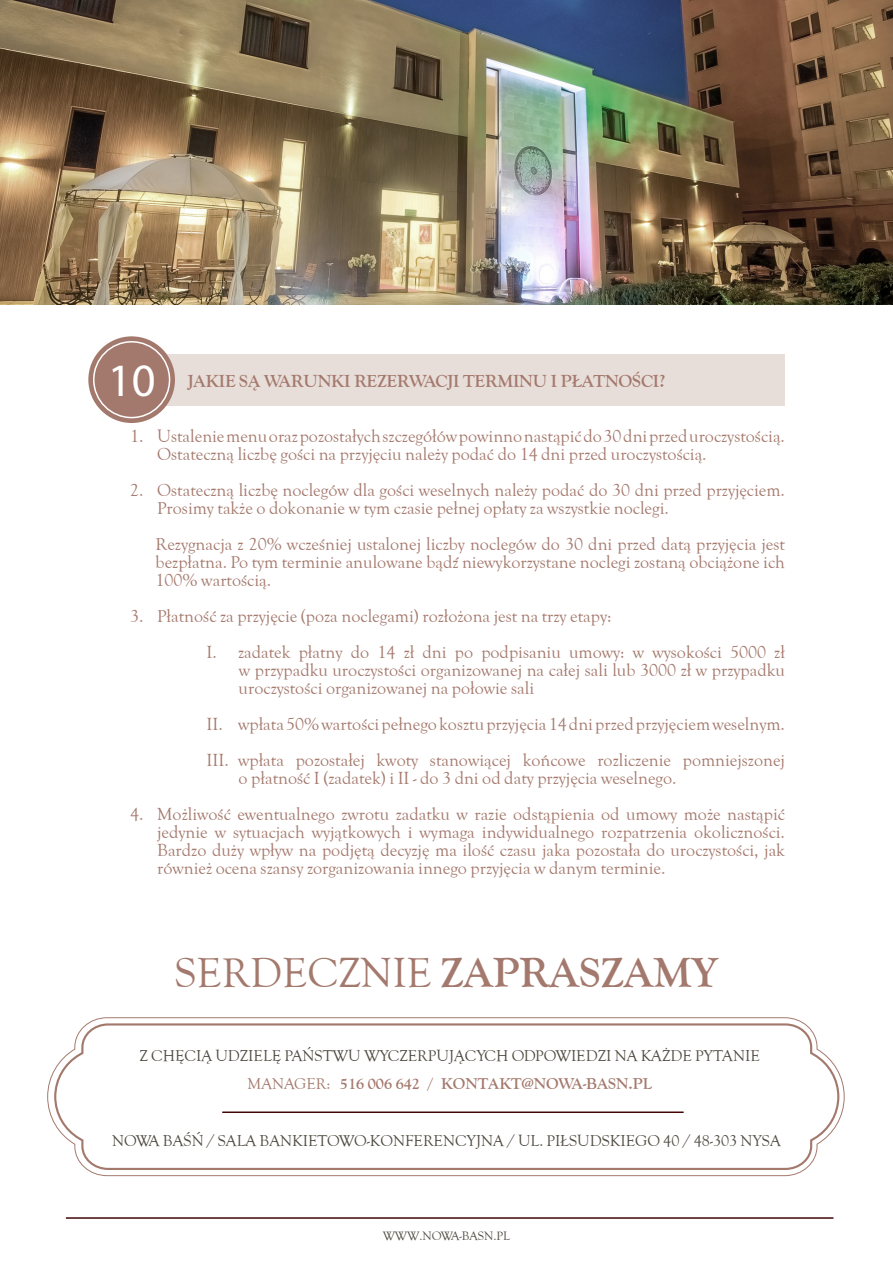
<style>
.page{position:relative;width:893px;height:1263px;background:#fff}
.page>*{position:absolute;margin:0;border:0;box-sizing:border-box;transform-origin:0 0}
.t1{font:46.5px "Myriad Pro";color:#fff}
.t2{font:36px "EFN Goldy Olds";color:#a4796d}
.t3{font:15px/18px "EFN Goldy Olds";color:#a4796d}
.t4{font:700 15px "EFN Goldy Olds";letter-spacing:-.01em;color:#a4796d}
.t5{font:13.5px "EFN Goldy Olds";color:#4f4a40}
.t6{font:700 13.5px "EFN Goldy Olds";color:#a4796d}
.t7{font:10.5px "EFN Goldy Olds";color:#4f4a40}
.s1{font-weight:700}
.s2{font-weight:400}
</style>
<div class="page">
<div style="left:130px;top:354px;width:655px;height:52px;background:#e8ded9"></div>
<img style="left:0;top:0;width:893px;height:304px">
<div style="left:88px;top:336px;width:87px;height:87px;background:#a4796d;border-radius:50%"></div>
<div style="left:93px;top:341px;width:77px;height:77px;border:2px solid #fff;border-radius:50%"></div>
<svg style="left:47px;top:1017px;width:797px;height:159px"></svg>
<svg style="left:54px;top:1023px;width:785px;height:147px"></svg>
<hr style="left:222px;top:1111px;width:462px;height:2px;background:#430607">
<hr style="left:66px;top:1217px;width:767px;height:2px;background:#430607">
<p class="t1" style="left:108px;top:352px;width:49px">10</p>
<p class="t4" style="left:188px;top:370px;width:479px">JAKIE SĄ WARUNKI REZERWACJI TERMINU I PŁATNOŚCI?</p>
<p class="t3" style="left:157px;top:428px;width:629px;text-indent:-27px">1. Ustalenie menu oraz pozostałych szczegółów powinno nastąpić do 30 dni przed uroczystością.<br>Ostateczną liczbę gości na przyjęciu należy podać do 14 dni przed uroczystością.</p>
<p class="t3" style="left:157px;top:482px;width:629px;text-indent:-27px">2. Ostateczną liczbę noclegów dla gości weselnych należy podać do 30 dni przed przyjęciem.<br>Prosimy także o dokonanie w tym czasie pełnej opłaty za wszystkie noclegi.</p>
<p class="t3" style="left:156px;top:536px;width:631px;text-align:justify">Rezygnacja z 20% wcześniej ustalonej liczby noclegów do 30 dni przed datą przyjęcia jest bezpłatna. Po tym terminie anulowane bądź niewykorzystane noclegi zostaną obciążone ich 100% wartością.</p>
<p class="t3" style="left:130px;top:608px;width:483px">3. Płatność za przyjęcie (poza noclegami) rozłożona jest na trzy etapy:</p>
<p class="t3" style="left:239px;top:644px;width:548px;text-align:justify;text-indent:-32px">I. zadatek płatny do 14 zł dni po podpisaniu umowy: w wysokości 5000 zł w przypadku uroczystości organizowanej na całej sali lub 3000 zł w przypadku uroczystości organizowanej na połowie sali</p>
<p class="t3" style="left:207px;top:716px;width:580px">II. wpłata 50% wartości pełnego kosztu przyjęcia 14 dni przed przyjęciem weselnym.</p>
<p class="t3" style="left:239px;top:752px;width:548px;text-indent:-32px">III. wpłata pozostałej kwoty stanowiącej końcowe rozliczenie pomniejszonej o płatność I (zadatek) i II - do 3 dni od daty przyjęcia weselnego.</p>
<p class="t3" style="left:157px;top:806px;width:629px;text-align:justify;text-indent:-27px">4. Możliwość ewentualnego zwrotu zadatku w razie odstąpienia od umowy może nastąpić jedynie w sytuacjach wyjątkowych i wymaga indywidualnego rozpatrzenia okoliczności.<br>Bardzo duży wpływ na podjętą decyzję ma ilość czasu jaka pozostała do uroczystości, jak również ocena szansy zorganizowania innego przyjęcia w danym terminie.</p>
<p class="t2" style="left:175px;top:947px;width:545px">SERDECZNIE <span class="s1">ZAPRASZAMY</span></p>
<p class="t5" style="left:140px;top:1046px;width:622px">Z CHĘCIĄ UDZIELĘ PAŃSTWU WYCZERPUJĄCYCH ODPOWIEDZI NA KAŻDE PYTANIE</p>
<p class="t6" style="left:248px;top:1074px;width:406px"><span class="s2">MANAGER:</span> 516 006 642 / KONTAKT@NOWA-BASN.PL</p>
<p class="t5" style="left:112px;top:1131px;width:670px">NOWA BAŚŃ / SALA BANKIETOWO-KONFERENCYJNA / UL. PIŁSUDSKIEGO 40 / 48-303 NYSA</p>
<p class="t7" style="left:383px;top:1228px;width:129px">WWW.NOWA-BASN.PL</p>
</div>
